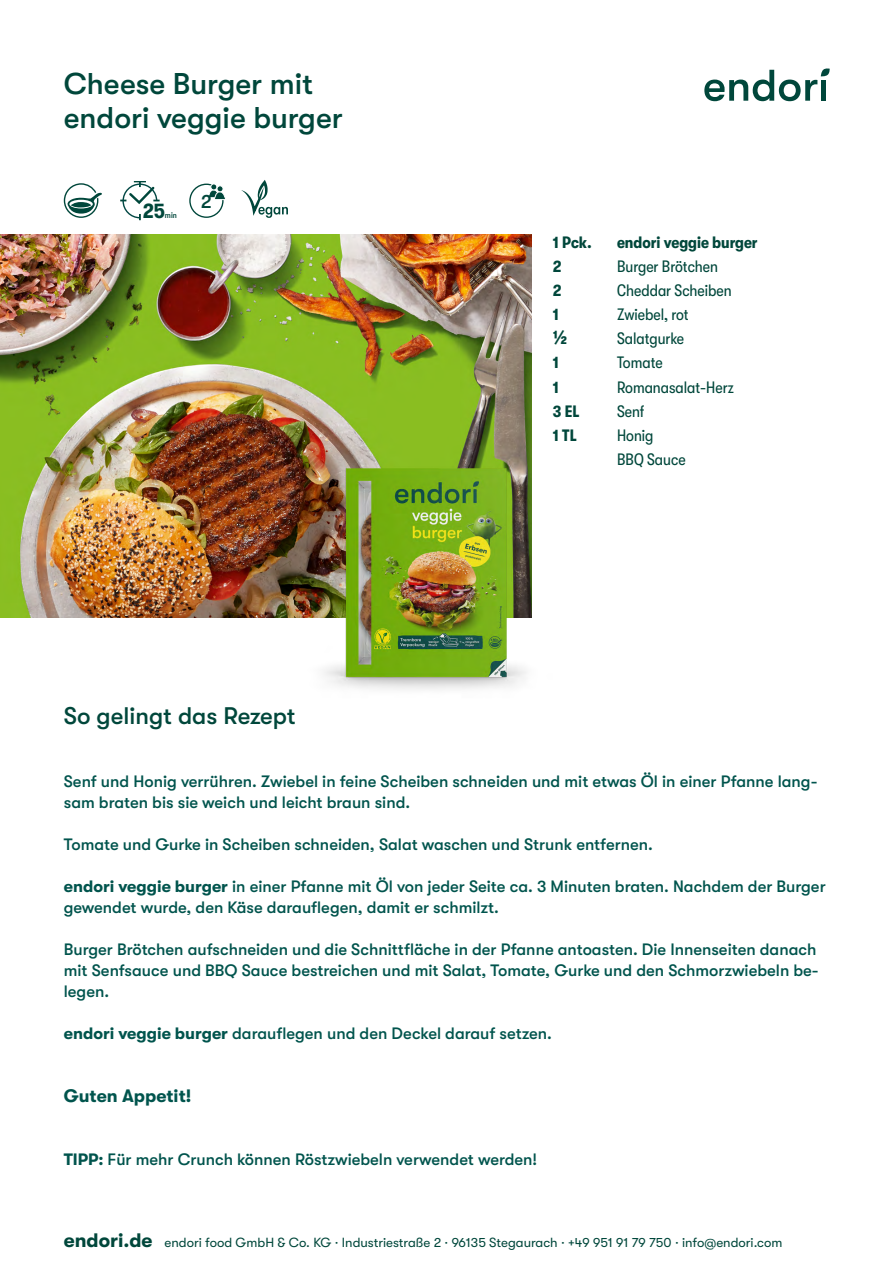
<style>
.page{position:relative;width:893px;height:1263px;background:#fff}
.page>*{position:absolute;margin:0;border:0;box-sizing:border-box;transform-origin:0 0}
.t1{font:500 30px/34.5px "GT Walsheim Pro";color:#00473b}
.t2{font:500 24px "GT Walsheim Pro";color:#00473b}
.t3{font:700 condensed 21px "GT Walsheim Pro";color:#00473b}
.t4{font:700 condensed 19.5px "GT Walsheim Pro";color:#00473b}
.t5{font:500 19.05px "GT Walsheim Pro";color:#00473b}
.t6{font:700 18px "GT Walsheim Pro";color:#00544d}
.t7{font:500 16.5px/21px "GT Walsheim Pro";color:#00544d}
.t8{font:condensed 16.5px/24.2px "GT Walsheim Pro";color:#00473b}
.t9{font:700 condensed 16.5px "GT Walsheim Pro";color:#00473b}
.t10{font:13.2px "GT Walsheim Pro";color:#00473b}
.t11{font:500 condensed 8.4px "GT Walsheim Pro";color:#00473b}
.s1{font-weight:700}
.s2{font-weight:700;font-size:19.5px}
</style>
<div class="page">
<svg style="left:704px;top:68px;width:126px;height:33px"></svg>
<img style="left:0;top:235px;width:531px;height:383px">
<svg style="left:120px;top:181px;width:40px;height:39px"></svg>
<div style="left:189px;top:184px;width:35px;height:34px;border:1px solid #00473b;border-radius:50%"></div>
<div style="left:210px;top:183px;width:7px;height:7px;border:1px solid #fff;border-radius:50%"></div>
<svg style="left:207px;top:184px;width:18px;height:17px"></svg>
<div style="left:217px;top:185px;width:6px;height:7px;border:1px solid #fff;border-radius:50%"></div>
<svg style="left:64px;top:183px;width:38px;height:35px"></svg>
<svg style="left:71px;top:202px;width:20px;height:6px"></svg>
<svg style="left:241px;top:180px;width:47px;height:38px"></svg>
<img style="left:276px;top:422px;width:256px;height:268px">
<h1 class="t1" style="left:64px;top:66px;width:281px">Cheese Burger mit endori veggie burger</h1>
<p class="t3" style="left:143px;top:199px;width:24px">25</p>
<p class="t11" style="left:165px;top:210px;width:13px">min</p>
<p class="t5" style="left:201px;top:191px;width:13px">2</p>
<h2 class="t2" style="left:64px;top:702px;width:233px">So gelingt das Rezept</h2>
<p class="t9" style="left:553px;top:233px;width:40px">1 Pck.</p>
<p class="t9" style="left:617px;top:233px;width:142px">endori veggie burger</p>
<p class="t9" style="left:553px;top:257px;width:10px">2</p>
<p class="t8" style="left:617px;top:254px;width:103px">Burger Brötchen</p>
<p class="t9" style="left:553px;top:281px;width:10px">2</p>
<p class="t8" style="left:617px;top:278px;width:116px">Cheddar Scheiben</p>
<p class="t9" style="left:553px;top:305px;width:8px">1</p>
<p class="t8" style="left:617px;top:302px;width:73px">Zwiebel, rot</p>
<p class="t4" style="left:553px;top:327px;width:16px">½</p>
<p class="t8" style="left:617px;top:327px;width:69px">Salatgurke</p>
<p class="t9" style="left:553px;top:354px;width:8px">1</p>
<p class="t8" style="left:617px;top:351px;width:47px">Tomate</p>
<p class="t9" style="left:553px;top:378px;width:8px">1</p>
<p class="t8" style="left:617px;top:375px;width:118px">Romanasalat-Herz</p>
<p class="t9" style="left:553px;top:402px;width:28px">3 EL</p>
<p class="t8" style="left:617px;top:399px;width:29px">Senf</p>
<p class="t9" style="left:553px;top:426px;width:25px">1 TL</p>
<p class="t8" style="left:617px;top:423px;width:70px">Honig<br>BBQ Sauce</p>
<p class="t7" style="left:64px;top:771px;width:755px">Senf und Honig verrühren. Zwiebel in feine Scheiben schneiden und mit etwas Öl in einer Pfanne lang&shy;sam braten bis sie weich und leicht braun sind.</p>
<p class="t7" style="left:64px;top:834px;width:591px">Tomate und Gurke in Scheiben schneiden, Salat waschen und Strunk entfernen.</p>
<p class="t7" style="left:64px;top:876px;width:763px"><span class="s1">endori veggie burger</span> in einer Pfanne mit Öl von jeder Seite ca. 3 Minuten braten. Nachdem der Burger gewendet wurde, den Käse darauflegen, damit er schmilzt.</p>
<p class="t7" style="left:64px;top:939px;width:756px">Burger Brötchen aufschneiden und die Schnittfläche in der Pfanne antoasten. Die Innenseiten danach mit Senfsauce und BBQ Sauce bestreichen und mit Salat, Tomate, Gurke und den Schmorzwiebeln be&shy;legen.</p>
<p class="t7" style="left:64px;top:1023px;width:489px"><span class="s1">endori veggie burger</span> darauflegen und den Deckel darauf setzen.</p>
<p class="t6" style="left:64px;top:1085px;width:129px">Guten Appetit!</p>
<p class="t7" style="left:64px;top:1149px;width:475px"><span class="s1">TIPP:</span> Für mehr Crunch können Röstzwiebeln verwendet werden!</p>
<p class="t10" style="left:64px;top:1235px;width:720px"><span class="s2">endori.de</span> endori food GmbH &amp; Co. KG · Industriestraße 2 · 96135 Stegaurach · +49 951 91 79 750 · info@endori.com</p>
</div>
